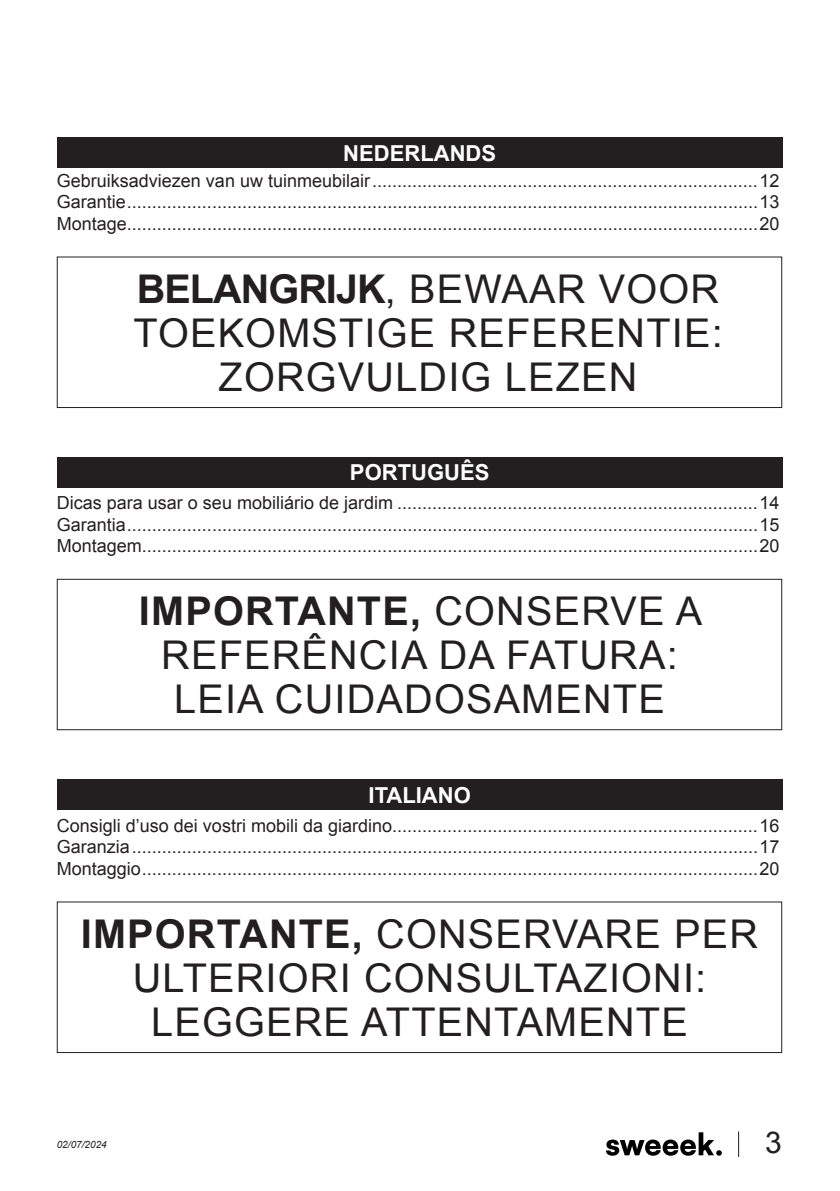
<style>
.page{position:relative;width:840px;height:1191px;background:#fff}
.page>*{position:absolute;margin:0;border:0;box-sizing:border-box;transform-origin:0 0}
.t1{font:39.6px/44px "Arial";letter-spacing:.03em;color:#231f20;text-align:center}
.t2{font:700 39.6px "Arial";letter-spacing:.03em;color:#231f20}
.t3{font:30px "Arial";color:#231f20}
.t4{font:700 22px "Arial";color:#fff}
.TITRE-TDM-9PT{font:18px "Arial";color:#231f20}
.t5{font:italic 10px "Arial";color:#231f20}
.s1{font-weight:700}
.s2{font-weight:400}
</style>
<div class="page">
<svg style="left:606px;top:1132px;width:115px;height:23px"></svg>
<div style="left:57px;top:137px;width:725px;height:31px;background:#231f20"></div>
<div style="left:57px;top:256px;width:724px;height:152px;border:1px solid #231f20"></div>
<div style="left:57px;top:457px;width:725px;height:30px;background:#231f20"></div>
<div style="left:57px;top:579px;width:724px;height:151px;border:1px solid #231f20"></div>
<div style="left:57px;top:779px;width:725px;height:31px;background:#231f20"></div>
<div style="left:57px;top:901px;width:724px;height:152px;border:1px solid #231f20"></div>
<p class="t4" style="left:343px;top:138px;width:154px">NEDERLANDS</p>
<p class="TITRE-TDM-9PT" style="left:57px;top:169px;width:723px">Gebruiksadviezen van uw tuinmeubilair.............................................................................12</p>
<p class="TITRE-TDM-9PT" style="left:57px;top:190px;width:723px">Garantie..............................................................................................................................13</p>
<p class="TITRE-TDM-9PT" style="left:57px;top:212px;width:723px">Montage..............................................................................................................................20</p>
<p class="t1" style="left:137px;top:267px;width:583px"><span class="s1">BELANGRIJK</span>, BEWAAR VOOR</p>
<p class="t1" style="left:133px;top:311px;width:590px">TOEKOMSTIGE REFERENTIE:<br>ZORGVULDIG LEZEN</p>
<p class="t4" style="left:350px;top:458px;width:141px">PORTUGUÊS</p>
<p class="TITRE-TDM-9PT" style="left:57px;top:491px;width:723px">Dicas para usar o seu mobiliário de jardim ........................................................................14</p>
<p class="TITRE-TDM-9PT" style="left:57px;top:512px;width:723px">Garantia..............................................................................................................................15</p>
<p class="TITRE-TDM-9PT" style="left:57px;top:534px;width:723px">Montagem...........................................................................................................................20</p>
<p class="t2" style="left:139px;top:585px;width:564px">IMPORTANTE, <span class="s2">CONSERVE A</span></p>
<p class="t1" style="left:161px;top:633px;width:517px">REFERÊNCIA DA FATURA:</p>
<p class="t1" style="left:174px;top:677px;width:492px">LEIA CUIDADOSAMENTE</p>
<p class="t4" style="left:368px;top:780px;width:104px">ITALIANO</p>
<p class="TITRE-TDM-9PT" style="left:57px;top:813px;width:723px">Consigli d’uso dei vostri mobili da giardino.........................................................................16</p>
<p class="TITRE-TDM-9PT" style="left:57px;top:835px;width:723px">Garanzia.............................................................................................................................17</p>
<p class="TITRE-TDM-9PT" style="left:57px;top:857px;width:723px">Montaggio...........................................................................................................................20</p>
<p class="t1" style="left:81px;top:912px;width:678px"><span class="s1">IMPORTANTE,</span> CONSERVARE PER</p>
<p class="t1" style="left:133px;top:956px;width:574px">ULTERIORI CONSULTAZIONI:</p>
<p class="t1" style="left:151px;top:1000px;width:538px">LEGGERE ATTENTAMENTE</p>
<p class="t5" style="left:57px;top:1137px;width:52px">02/07/2024</p>
<h2 class="t3" style="left:764px;top:1123px;width:18px">3</h2>
</div>
